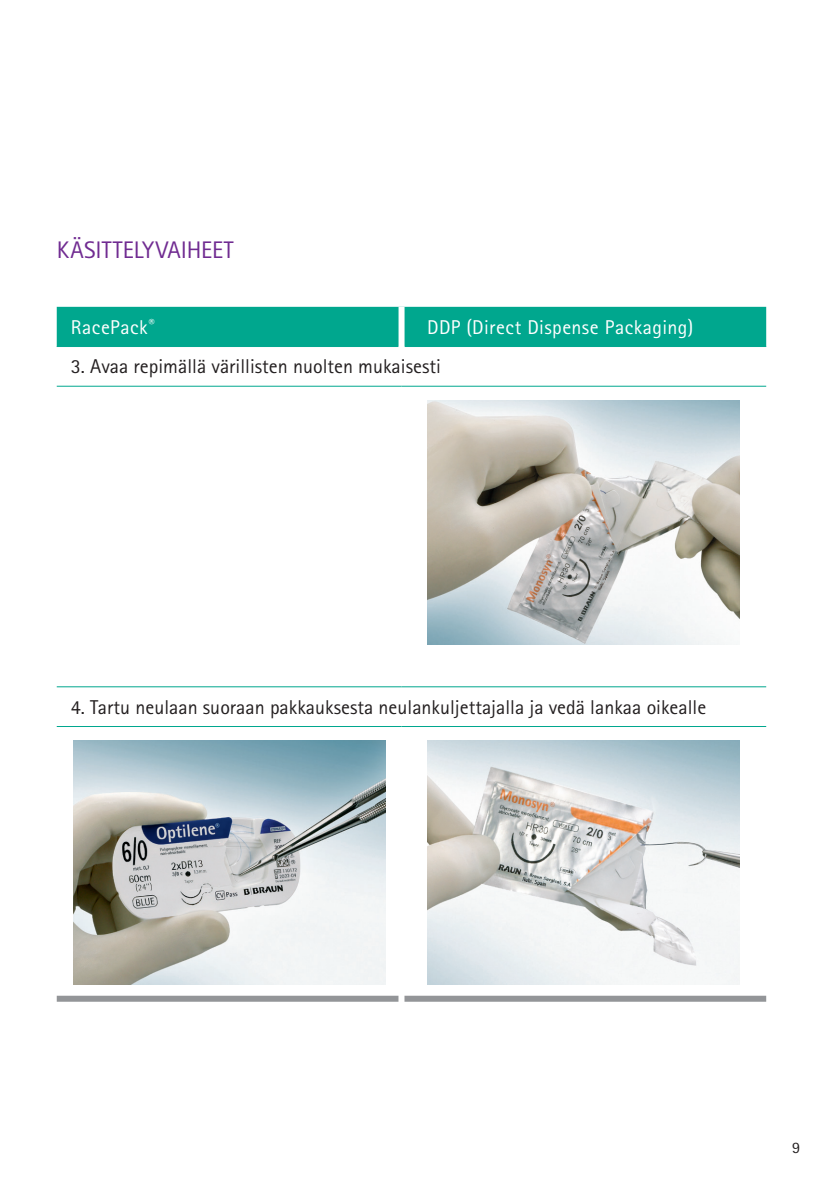
<style>
.page{position:relative;width:840px;height:1191px;background:#fff}
.page>*{position:absolute;margin:0;border:0;box-sizing:border-box;transform-origin:0 0}
.t1{font:24px "Rotis Sans Serif Pro";color:#702b91}
.t2{font:20px "Rotis Sans Serif Pro";color:#231f20}
.t3{font:20px "Rotis Sans Serif Pro";letter-spacing:.02em;color:#fff}
.t4{font:16px "Rotis Sans Serif Pro";color:#231f20}
</style>
<div class="page">
<div style="left:57px;top:307px;width:708px;height:39px;background:#00a78e"></div>
<hr style="left:57px;top:346px;width:341px;height:1px;background:#00a78e">
<hr style="left:404px;top:346px;width:361px;height:1px;background:#00a78e">
<hr style="left:57px;top:386px;width:344px;height:1px;background:#00a78e">
<hr style="left:401px;top:386px;width:364px;height:1px;background:#00a78e">
<hr style="left:57px;top:686px;width:344px;height:1px;background:#00a78e">
<hr style="left:401px;top:686px;width:364px;height:1px;background:#00a78e">
<hr style="left:57px;top:726px;width:344px;height:1px;background:#00a78e">
<hr style="left:401px;top:726px;width:364px;height:1px;background:#00a78e">
<div style="left:398px;top:307px;width:6px;height:40px;background:#fff"></div>
<div style="left:57px;top:995px;width:344px;height:6px;background:#939598"></div>
<div style="left:401px;top:995px;width:364px;height:6px;background:#939598"></div>
<img style="left:427px;top:400px;width:312px;height:244px">
<img style="left:73px;top:740px;width:312px;height:244px">
<img style="left:427px;top:740px;width:312px;height:244px">
<div style="left:398px;top:988px;width:6px;height:25px;background:#fff"></div>
<p class="t1" style="left:57px;top:235px;width:178px">KÄSITTELYVAIHEET</p>
<p class="t3" style="left:71px;top:315px;width:85px">RacePack<sup>®</sup></p>
<p class="t3" style="left:427px;top:315px;width:268px">DDP (Direct Dispense Packaging)</p>
<p class="t2" style="left:71px;top:355px;width:371px">3. Avaa repimällä värillisten nuolten mukaisesti</p>
<p class="t2" style="left:71px;top:695px;width:636px">4. Tartu neulaan suoraan pakkauksesta neulankuljettajalla ja vedä lankaa oikealle</p>
<p class="t4" style="left:791px;top:1138px;width:9px">9</p>
</div>
